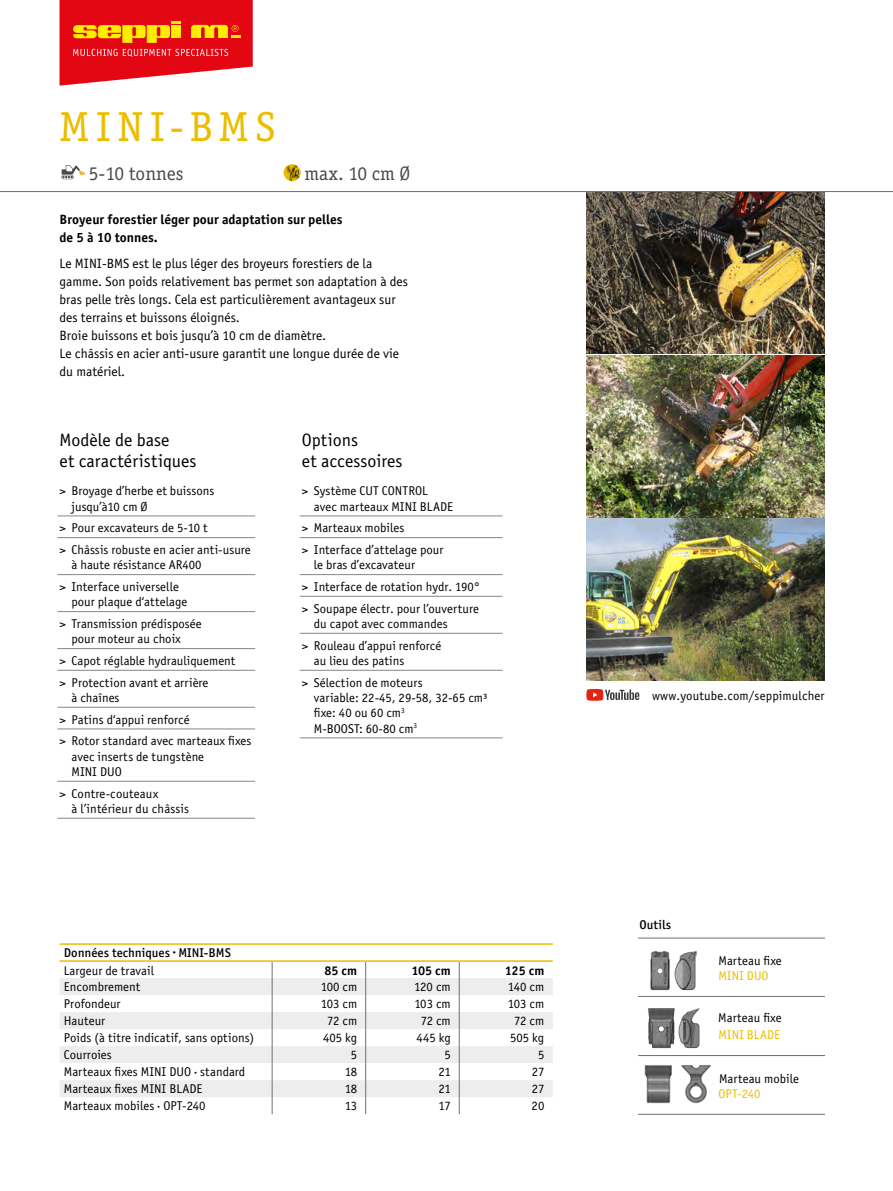
<style>
.page{position:relative;width:893px;height:1191px;background:#fff}
.page>*{position:absolute;margin:0;border:0;box-sizing:border-box;transform-origin:0 0}
.t1{font:42px "Officina Serif ITC";letter-spacing:.17em;color:#ebbd00}
.t2{font:19.5px "Officina Serif ITC";color:#4a4a49}
.t3{font:18px/21.6px "Officina Sans Book ITC";color:#000}
.t4{font:13.5px/18px "Officina Sans Book ITC";color:#000}
.t5{font:13.5px/18px "Officina Sans Bold ITC";color:#000}
.t6{font:12.75px/21.8px "Officina Sans Book ITC";color:#000}
.t7{font:12.75px "Officina Sans Medium ITC";color:#000}
.t8{font:12.75px "Officina Sans Book ITC";color:#ebbd00}
.t9{font:12.75px "Officina Sans Bold ITC";color:#000}
.s1{font-family:"Officina Sans Bold ITC"}
</style>
<div class="page">
<svg style="left:60px;top:0;width:193px;height:86px;background:#e93f30"></svg>
<hr style="left:0;top:191px;width:893px;height:1px;background:#706f6f">
<img style="left:586px;top:192px;width:239px;height:325px">
<img style="left:586px;top:519px;width:238px;height:161px">
<hr style="left:638px;top:1114px;width:187px;height:1px;background:#706f6f">
<hr style="left:638px;top:1055px;width:187px;height:1px;background:#706f6f">
<hr style="left:638px;top:937px;width:187px;height:1px;background:#706f6f">
<svg style="left:586px;top:689px;width:53px;height:11px"></svg>
<img style="left:650px;top:950px;width:47px;height:41px">
<img style="left:644px;top:1065px;width:67px;height:39px">
<svg style="left:61px;top:175px;width:13px;height:4px"></svg>
<svg style="left:62px;top:165px;width:23px;height:13px"></svg>
<img style="left:284px;top:165px;width:17px;height:16px">
<hr style="left:638px;top:996px;width:187px;height:1px;background:#706f6f">
<img style="left:648px;top:1008px;width:52px;height:41px">
<hr style="left:57px;top:515px;width:198px;height:1px;background:#878787">
<hr style="left:57px;top:537px;width:198px;height:1px;background:#878787">
<hr style="left:57px;top:574px;width:198px;height:1px;background:#878787">
<hr style="left:57px;top:611px;width:198px;height:1px;background:#878787">
<hr style="left:57px;top:648px;width:198px;height:1px;background:#878787">
<hr style="left:57px;top:670px;width:198px;height:1px;background:#878787">
<hr style="left:57px;top:707px;width:198px;height:1px;background:#878787">
<hr style="left:57px;top:728px;width:198px;height:1px;background:#878787">
<hr style="left:57px;top:781px;width:198px;height:1px;background:#878787">
<hr style="left:57px;top:818px;width:198px;height:1px;background:#878787">
<hr style="left:300px;top:515px;width:203px;height:1px;background:#878787">
<hr style="left:300px;top:537px;width:203px;height:1px;background:#878787">
<hr style="left:300px;top:574px;width:203px;height:1px;background:#878787">
<hr style="left:300px;top:596px;width:203px;height:1px;background:#878787">
<hr style="left:300px;top:633px;width:203px;height:1px;background:#878787">
<hr style="left:300px;top:670px;width:203px;height:1px;background:#878787">
<hr style="left:300px;top:737px;width:203px;height:1px;background:#878787">
<svg style="left:60px;top:978px;width:493px;height:119px;fill:#ededed"></svg>
<svg style="left:272px;top:961px;width:1px;height:153px"></svg>
<svg style="left:365px;top:961px;width:1px;height:153px"></svg>
<svg style="left:459px;top:961px;width:1px;height:153px"></svg>
<hr style="left:60px;top:943px;width:212px;height:1px;background:#ebbd00">
<hr style="left:272px;top:943px;width:94px;height:1px;background:#ebbd00">
<hr style="left:366px;top:943px;width:93px;height:1px;background:#ebbd00">
<hr style="left:459px;top:943px;width:94px;height:1px;background:#ebbd00">
<hr style="left:60px;top:960px;width:212px;height:1px;background:#ebbd00">
<hr style="left:272px;top:960px;width:94px;height:1px;background:#ebbd00">
<hr style="left:366px;top:960px;width:93px;height:1px;background:#ebbd00">
<hr style="left:459px;top:960px;width:94px;height:1px;background:#ebbd00">
<h1 class="t1" style="left:60px;top:100px;width:218px">MINI-BMS</h1>
<h2 class="t2" style="left:89px;top:161px;width:96px">5-10 tonnes</h2>
<h2 class="t2" style="left:304px;top:161px;width:107px">max. 10 cm Ø</h2>
<p class="t5" style="left:60px;top:209px;width:285px">Broyeur forestier léger pour adaptation sur pelles de 5 à 10 tonnes.</p>
<p class="t4" style="left:60px;top:254px;width:350px">Le MINI-BMS est le plus léger des broyeurs forestiers de la gamme. Son poids relativement bas permet son adaptation à des bras pelle très longs. Cela est particulièrement avantageux sur des terrains et buissons éloignés.<br>Broie buissons et bois jusqu’à 10 cm de diamètre.<br>Le châssis en acier anti-usure garantit une longue durée de vie du matériel.</p>
<h3 class="t3" style="left:60px;top:428px;width:139px">Modèle de base<br>et caractéristiques</h3>
<p class="t6" style="left:72px;top:483px;width:144px;line-height:15.3px;text-indent:-12px">&gt; Broyage d’herbe et buissons jusqu’à10 cm Ø</p>
<p class="t6" style="left:60px;top:516px;width:193px">&gt; Pour excavateurs de 5-10 t<br>&gt; Châssis robuste en acier anti-usure</p>
<p class="t6" style="left:60px;top:554px;width:144px;text-indent:12px">à haute résistance AR400 &gt; Interface universelle</p>
<p class="t6" style="left:60px;top:590px;width:144px;text-align:center">pour plaque d‘attelage<br>&gt; Transmission prédisposée</p>
<p class="t6" style="left:60px;top:627px;width:177px;text-indent:12px">pour moteur au choix<br>&gt; Capot réglable hydrauliquement &gt; Protection avant et arrière</p>
<p class="t6" style="left:60px;top:686px;width:194px;text-indent:12px">à chaînes<br>&gt; Patins d‘appui renforcé<br>&gt; Rotor standard avec marteaux fixes</p>
<p class="t6" style="left:72px;top:748px;width:134px;line-height:15.3px">avec inserts de tungstène<br>MINI DUO</p>
<p class="t6" style="left:72px;top:785px;width:119px;line-height:15.3px;text-indent:-12px">&gt; Contre-couteaux<br>à l’intérieur du châssis</p>
<h3 class="t3" style="left:302px;top:428px;width:102px">Options<br>et accessoires</h3>
<p class="t6" style="left:314px;top:483px;width:141px;line-height:15.3px;text-indent:-12px">&gt; Système CUT CONTROL avec marteaux MINI BLADE</p>
<p class="t6" style="left:302px;top:516px;width:143px">&gt; Marteaux mobiles<br>&gt; Interface d’attelage pour</p>
<p class="t6" style="left:302px;top:554px;width:180px;text-indent:12px">le bras d’excavateur<br>&gt; Interface de rotation hydr. 190° &gt; Soupape électr. pour l’ouverture</p>
<p class="t6" style="left:302px;top:612px;width:147px;text-indent:12px">du capot avec commandes &gt; Rouleau d’appui renforcé</p>
<p class="t6" style="left:302px;top:649px;width:122px;text-align:center">au lieu des patins<br>&gt; Sélection de moteurs</p>
<p class="t6" style="left:314px;top:689px;width:175px;line-height:15.3px">variable: 22-45, 29-58, 32-65 cm³ fixe: 40 ou 60 cm<sup>3<br></sup>M-BOOST: 60-80 cm<sup>3</sup></p>
<p class="t7" style="left:64px;top:944px;width:169px">Données techniques · MINI-BMS</p>
<p class="t6" style="left:64px;top:959px;width:92px">Largeur de travail</p>
<p class="t9" style="left:324px;top:961px;width:34px">85 cm</p>
<p class="t9" style="left:411px;top:961px;width:41px">105 cm</p>
<p class="t9" style="left:505px;top:961px;width:41px">125 cm</p>
<p class="t6" style="left:64px;top:975px;width:78px">Encombrement</p>
<p class="t6" style="left:321px;top:975px;width:38px">100 cm</p>
<p class="t6" style="left:414px;top:975px;width:38px">120 cm</p>
<p class="t6" style="left:508px;top:975px;width:38px">140 cm</p>
<p class="t6" style="left:64px;top:992px;width:58px">Profondeur</p>
<p class="t6" style="left:321px;top:992px;width:38px">103 cm</p>
<p class="t6" style="left:414px;top:992px;width:38px">103 cm</p>
<p class="t6" style="left:508px;top:992px;width:38px">103 cm</p>
<p class="t6" style="left:64px;top:1009px;width:43px">Hauteur</p>
<p class="t6" style="left:327px;top:1009px;width:32px">72 cm</p>
<p class="t6" style="left:421px;top:1009px;width:32px">72 cm</p>
<p class="t6" style="left:514px;top:1009px;width:32px">72 cm</p>
<p class="t6" style="left:64px;top:1026px;width:192px">Poids (à titre indicatif, sans options)</p>
<p class="t6" style="left:323px;top:1026px;width:36px">405 kg</p>
<p class="t6" style="left:416px;top:1026px;width:36px">445 kg</p>
<p class="t6" style="left:510px;top:1026px;width:36px">505 kg</p>
<p class="t6" style="left:64px;top:1043px;width:50px">Courroies</p>
<p class="t6" style="left:351px;top:1043px;width:8px">5</p>
<p class="t6" style="left:444px;top:1043px;width:8px">5</p>
<p class="t6" style="left:538px;top:1043px;width:8px">5</p>
<p class="t6" style="left:64px;top:1060px;width:183px">Marteaux fixes MINI DUO <span class="s1">·</span> standard</p>
<p class="t6" style="left:345px;top:1060px;width:14px">18</p>
<p class="t6" style="left:438px;top:1060px;width:14px">21</p>
<p class="t6" style="left:532px;top:1060px;width:14px">27</p>
<p class="t6" style="left:64px;top:1077px;width:140px">Marteaux fixes MINI BLADE</p>
<p class="t6" style="left:345px;top:1077px;width:14px">18</p>
<p class="t6" style="left:438px;top:1077px;width:14px">21</p>
<p class="t6" style="left:532px;top:1077px;width:14px">27</p>
<p class="t6" style="left:64px;top:1094px;width:143px">Marteaux mobiles <span class="s1">·</span> OPT-240</p>
<p class="t6" style="left:345px;top:1094px;width:14px">13</p>
<p class="t6" style="left:439px;top:1094px;width:14px">17</p>
<p class="t6" style="left:532px;top:1094px;width:14px">20</p>
<p class="t6" style="left:652px;top:684px;width:174px">www.youtube.com/seppimulcher</p>
<p class="t7" style="left:639px;top:915px;width:33px">Outils</p>
<p class="t6" style="left:718px;top:949px;width:65px">Marteau fixe</p>
<p class="t8" style="left:718px;top:967px;width:52px">MINI DUO</p>
<p class="t6" style="left:718px;top:1006px;width:65px">Marteau fixe</p>
<p class="t8" style="left:718px;top:1026px;width:63px">MINI BLADE</p>
<p class="t6" style="left:719px;top:1067px;width:81px">Marteau mobile</p>
<p class="t8" style="left:718px;top:1085px;width:44px">OPT-240</p>
</div>
